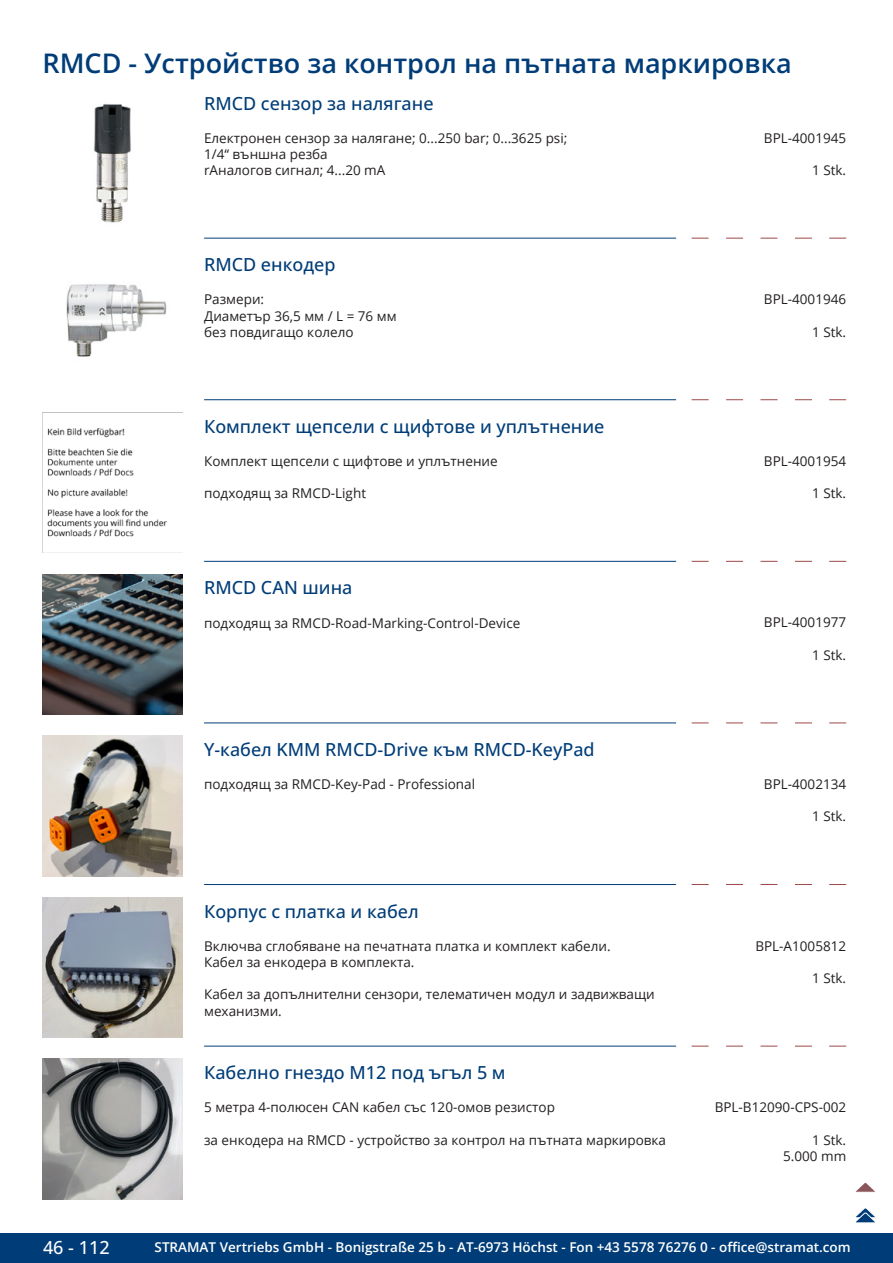
<style>
.page{position:relative;width:893px;height:1263px;background:#fff}
.page>*{position:absolute;margin:0;border:0;box-sizing:border-box;transform-origin:0 0}
.GruppeName{font:600 27px "Open Sans";color:#003d78}
.ArtikelName{font:500 18px "Open Sans";color:#003d78}
.t1{font:500 18px "Open Sans";color:#fff}
.Beschreibung{font:13.5px/16.2px "Open Sans";color:#231f20}
.ArtikelNummer{font:13.5px "Open Sans";color:#231f20}
.t2{font:600 13.5px "Open Sans";color:#fff}
</style>
<div class="page">
<div style="left:0;top:1233px;width:893px;height:30px;background:#003d78"></div>
<img style="left:94px;top:104px;width:37px;height:119px">
<img style="left:66px;top:284px;width:101px;height:73px">
<svg style="left:692px;top:238px;width:17px;height:1px"></svg>
<svg style="left:726px;top:238px;width:17px;height:1px"></svg>
<svg style="left:760px;top:238px;width:17px;height:1px"></svg>
<svg style="left:795px;top:238px;width:17px;height:1px"></svg>
<svg style="left:829px;top:238px;width:17px;height:1px"></svg>
<hr style="left:204px;top:238px;width:472px;height:1px;background:#003d78">
<img style="left:43px;top:412px;width:140px;height:141px">
<svg style="left:692px;top:399px;width:17px;height:1px"></svg>
<svg style="left:726px;top:399px;width:17px;height:1px"></svg>
<svg style="left:760px;top:399px;width:17px;height:1px"></svg>
<svg style="left:795px;top:399px;width:17px;height:1px"></svg>
<svg style="left:829px;top:399px;width:17px;height:1px"></svg>
<hr style="left:204px;top:399px;width:472px;height:1px;background:#003d78">
<img style="left:43px;top:574px;width:140px;height:140px">
<svg style="left:692px;top:561px;width:17px;height:1px"></svg>
<svg style="left:726px;top:561px;width:17px;height:1px"></svg>
<svg style="left:760px;top:561px;width:17px;height:1px"></svg>
<svg style="left:795px;top:561px;width:17px;height:1px"></svg>
<svg style="left:829px;top:561px;width:17px;height:1px"></svg>
<hr style="left:204px;top:561px;width:472px;height:1px;background:#003d78">
<img style="left:43px;top:736px;width:140px;height:140px">
<svg style="left:692px;top:723px;width:17px;height:1px"></svg>
<svg style="left:726px;top:723px;width:17px;height:1px"></svg>
<svg style="left:760px;top:723px;width:17px;height:1px"></svg>
<svg style="left:795px;top:723px;width:17px;height:1px"></svg>
<svg style="left:829px;top:723px;width:17px;height:1px"></svg>
<hr style="left:204px;top:723px;width:472px;height:1px;background:#003d78">
<img style="left:43px;top:897px;width:140px;height:140px">
<svg style="left:692px;top:884px;width:17px;height:1px"></svg>
<svg style="left:726px;top:884px;width:17px;height:1px"></svg>
<svg style="left:760px;top:884px;width:17px;height:1px"></svg>
<svg style="left:795px;top:884px;width:17px;height:1px"></svg>
<svg style="left:829px;top:884px;width:17px;height:1px"></svg>
<hr style="left:204px;top:884px;width:472px;height:1px;background:#003d78">
<img style="left:43px;top:1059px;width:140px;height:140px">
<svg style="left:692px;top:1046px;width:17px;height:1px"></svg>
<svg style="left:726px;top:1046px;width:17px;height:1px"></svg>
<svg style="left:760px;top:1046px;width:17px;height:1px"></svg>
<svg style="left:795px;top:1046px;width:17px;height:1px"></svg>
<svg style="left:829px;top:1046px;width:17px;height:1px"></svg>
<hr style="left:204px;top:1046px;width:472px;height:1px;background:#003d78">
<svg style="left:856px;top:1183px;width:19px;height:9px"></svg>
<svg style="left:855px;top:1208px;width:21px;height:15px"></svg>
<p class="GruppeName" style="left:43px;top:44px;width:751px">RMCD - Устройство за контрол на пътната маркировка</p>
<p class="ArtikelName" style="left:204px;top:91px;width:231px">RMCD сензор за налягане</p>
<p class="Beschreibung" style="left:204px;top:129px;width:365px">Електронен сензор за налягане; 0...250 bar; 0...3625 psi;<br>1/4‘‘ външна резба<br>rАналогов сигнал; 4...20 mA</p>
<p class="ArtikelNummer" style="left:764px;top:128px;width:84px">BPL-4001945</p>
<p class="ArtikelNummer" style="left:812px;top:161px;width:36px">1 Stk.</p>
<p class="ArtikelName" style="left:204px;top:252px;width:133px">RMCD енкодер</p>
<p class="Beschreibung" style="left:204px;top:291px;width:194px">Размери:<br>Диаметър 36,5 мм / L = 76 мм без повдигащо колело</p>
<p class="ArtikelNummer" style="left:764px;top:290px;width:84px">BPL-4001946</p>
<p class="ArtikelNummer" style="left:812px;top:322px;width:36px">1 Stk.</p>
<p class="ArtikelName" style="left:204px;top:414px;width:402px">Комплект щепсели с щифтове и уплътнение</p>
<p class="Beschreibung" style="left:204px;top:453px;width:295px">Комплект щепсели с щифтове и уплътнение</p>
<p class="Beschreibung" style="left:204px;top:485px;width:163px">подходящ за RMCD-Light</p>
<p class="ArtikelNummer" style="left:764px;top:452px;width:84px">BPL-4001954</p>
<p class="ArtikelNummer" style="left:812px;top:484px;width:36px">1 Stk.</p>
<p class="ArtikelName" style="left:204px;top:575px;width:150px">RMCD CAN шина</p>
<p class="Beschreibung" style="left:204px;top:614px;width:318px">подходящ за RMCD-Road-Marking-Control-Device</p>
<p class="ArtikelNummer" style="left:764px;top:613px;width:84px">BPL-4001977</p>
<p class="ArtikelNummer" style="left:812px;top:646px;width:36px">1 Stk.</p>
<p class="ArtikelName" style="left:204px;top:737px;width:392px">Y-кабел KMM RMCD-Drive към RMCD-KeyPad</p>
<p class="Beschreibung" style="left:204px;top:776px;width:272px">подходящ за RMCD-Key-Pad - Professional</p>
<p class="ArtikelNummer" style="left:764px;top:775px;width:84px">BPL-4002134</p>
<p class="ArtikelNummer" style="left:812px;top:807px;width:36px">1 Stk.</p>
<p class="ArtikelName" style="left:204px;top:899px;width:216px">Корпус с платка и кабел</p>
<p class="Beschreibung" style="left:204px;top:937px;width:408px">Включва сглобяване на печатната платка и комплект кабели.<br>Кабел за енкодера в комплекта.</p>
<p class="Beschreibung" style="left:204px;top:986px;width:452px">Кабел за допълнителни сензори, телематичен модул и задвижващи механизми.</p>
<p class="ArtikelName" style="left:204px;top:1060px;width:303px">Кабелно гнездо M12 под ъгъл 5 м</p>
<p class="Beschreibung" style="left:204px;top:1099px;width:352px">5 метра 4-полюсен CAN кабел със 120-омов резистор</p>
<p class="Beschreibung" style="left:204px;top:1131px;width:463px">за енкодера на RMCD - устройство за контрол на пътната маркировка</p>
<p class="ArtikelNummer" style="left:755px;top:936px;width:92px">BPL-A1005812</p>
<p class="ArtikelNummer" style="left:812px;top:969px;width:36px">1 Stk.</p>
<p class="ArtikelNummer" style="left:715px;top:1098px;width:133px">BPL-B12090-CPS-002</p>
<p class="ArtikelNummer" style="left:812px;top:1130px;width:36px">1 Stk.</p>
<p class="ArtikelNummer" style="left:783px;top:1147px;width:65px">5.000 mm</p>
<h2 class="t1" style="left:43px;top:1234px;width:68px">46 - 112</h2>
<p class="t2" style="left:155px;top:1238px;width:698px">STRAMAT Vertriebs GmbH - Bonigstraße 25 b - AT-6973 Höchst - Fon +43 5578 76276 0 - office@stramat.com</p>
</div>
